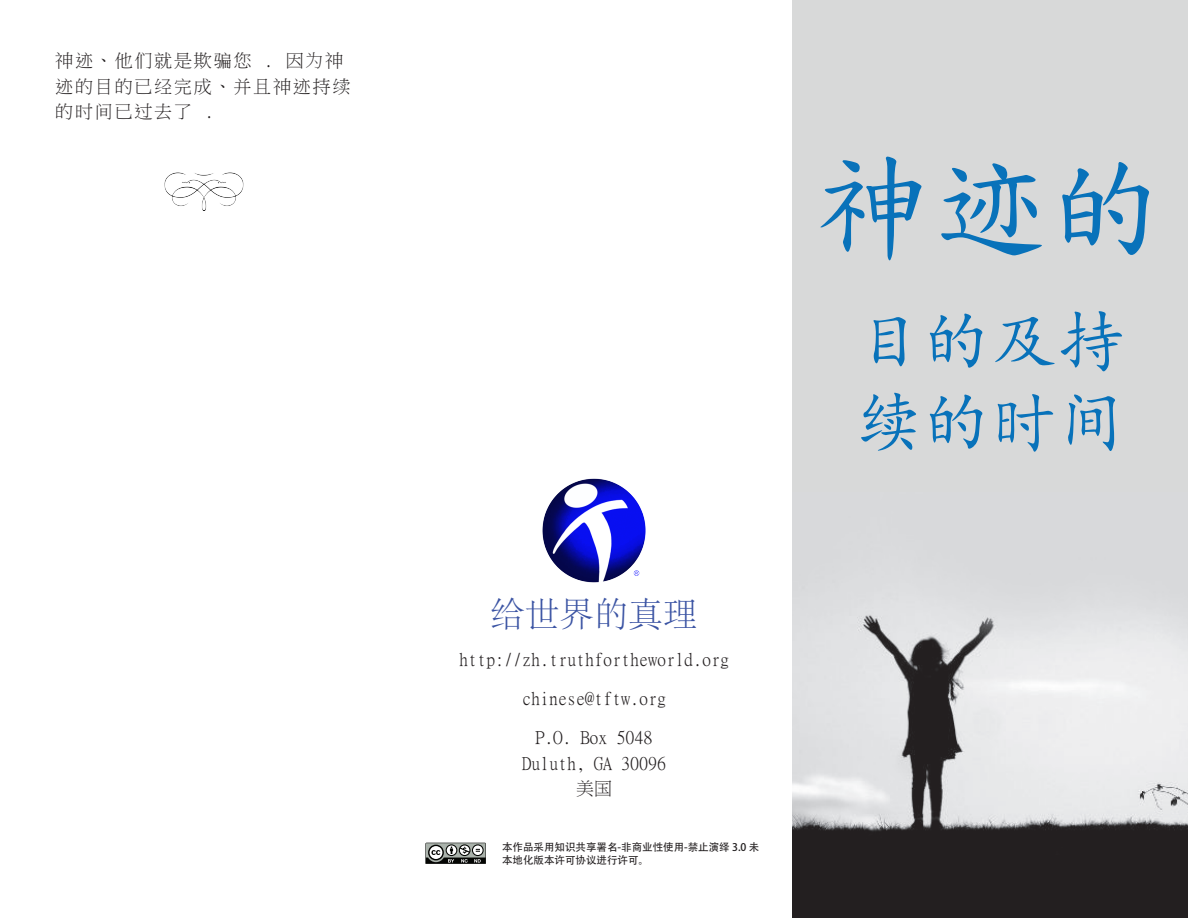
<style>
.page{position:relative;width:1188px;height:918px;background:#fff}
.page>*{position:absolute;margin:0;border:0;box-sizing:border-box;transform-origin:0 0}
.t1{font:115.5px "DF Kai Shu SB Estd BF";color:#0872ba}
.t2{font:67.5px/81px "Kai Ti";color:#0872ba}
.t3{font:300 34.5px "Adobe Song Std";color:#3a53a3}
.tractText{font:18px "Ming Li U";color:#231f20}
.tractText-2{font:18px/25.5px "Ming Li U";letter-spacing:.1em;color:#231f20}
.t4{font:10.5px/12.6px "Adobe Heiti Std";color:#231f20}
</style>
<div class="page">
<img style="left:542px;top:478px;width:104px;height:105px">
<svg style="left:425px;top:843px;width:61px;height:21px"></svg>
<div style="left:792px;top:0;width:396px;height:515px;background:#d8d9d9"></div>
<img style="left:792px;top:515px;width:396px;height:403px">
<img style="left:164px;top:172px;width:80px;height:39px">
<p class="tractText-2" style="left:55px;top:48px;width:297px">神迹、他们就是欺骗您 . 因为神迹的目的已经完成、并且神迹持续的时间已过去了 .</p>
<p class="t1" style="left:817px;top:148px;width:409px">神迹的</p>
<p class="t2" style="left:855px;top:302px;width:271px">目的及持续的时间</p>
<p class="t3" style="left:490px;top:596px;width:208px">给世界的真理</p>
<p class="tractText" style="left:459px;top:651px;width:271px">http://zh.truthfortheworld.org</p>
<p class="tractText" style="left:522px;top:690px;width:145px">chinese@tftw.org</p>
<p class="tractText" style="left:536px;top:729px;width:118px">P.O. Box 5048</p>
<p class="tractText" style="left:522px;top:754px;width:145px">Duluth, GA 30096</p>
<p class="tractText" style="left:576px;top:780px;width:37px">美国</p>
<p class="t4" style="left:502px;top:841px;width:259px">本作品采用知识共享署名-非商业性使用-禁止演绎 3.0 未本地化版本许可协议进行许可。</p>
</div>
